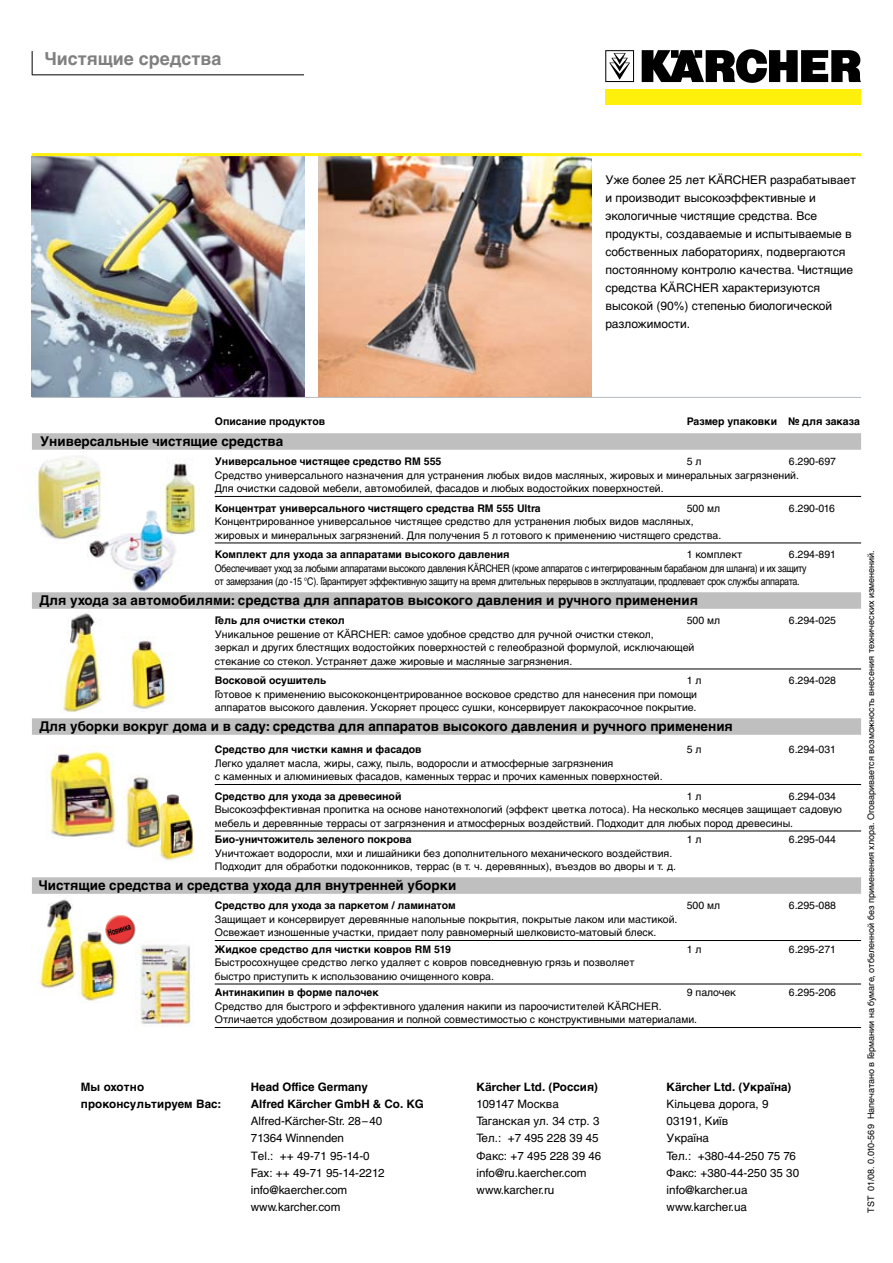
<style>
.page{position:relative;width:893px;height:1263px;background:#fff}
.page>*{position:absolute;margin:0;border:0;box-sizing:border-box;transform-origin:0 0}
.t1{font:700 18px "Helvetica Cyr";color:#808080}
.t2{font:700 13.5px "Helvetica Cyr";color:#000}
.t3{font:12px/18px "Helvetica Cyr Upright";color:#000}
.t4{font:11.7px/17.2px "Helvetica Cyr Upright";color:#000}
.t5{font:700 11.7px/17.2px "Helvetica Cyr";color:#000}
.t6{font:10.5px/13.5px "Helvetica Cyr Upright";color:#000}
.t7{font:700 10.5px "Helvetica Cyr";color:#000}
.t8{font:10.5px/13.5px "Helvetica Cyr Upright";letter-spacing:-.03em;color:#000}
.t9{font:9px "Helvetica Cyr Upright";color:#000}
.t10{font:700 9px "Helvetica Cyr";color:#000;scale:.62 1}
.s1{font-family:"Helvetica Neue LT"}
</style>
<div class="page">
<div style="left:32px;top:433px;width:829px;height:17px;background:#bfbfbf"></div>
<hr style="left:215px;top:496px;width:646px;height:1px;background:#000">
<hr style="left:215px;top:543px;width:646px;height:1px;background:#000">
<div style="left:32px;top:592px;width:829px;height:17px;background:#bfbfbf"></div>
<hr style="left:215px;top:669px;width:646px;height:1px;background:#000">
<div style="left:32px;top:718px;width:829px;height:17px;background:#bfbfbf"></div>
<hr style="left:215px;top:784px;width:646px;height:1px;background:#000">
<hr style="left:215px;top:831px;width:646px;height:1px;background:#000">
<div style="left:32px;top:877px;width:829px;height:17px;background:#bfbfbf"></div>
<hr style="left:215px;top:940px;width:646px;height:1px;background:#000">
<hr style="left:215px;top:984px;width:646px;height:1px;background:#000">
<hr style="left:215px;top:1027px;width:646px;height:1px;background:#000">
<img style="left:32px;top:156px;width:272px;height:241px">
<img style="left:319px;top:156px;width:272px;height:241px">
<hr style="left:32px;top:153px;width:829px;height:3px;background:#fff00c">
<hr style="left:32px;top:397px;width:829px;height:1px;background:#b9bcc1">
<svg style="left:32px;top:51px;width:1px;height:24px"></svg>
<hr style="left:32px;top:75px;width:272px;height:1px;background:#000">
<img style="left:130px;top:639px;width:43px;height:70px">
<img style="left:61px;top:611px;width:41px;height:102px">
<img style="left:39px;top:899px;width:38px;height:89px">
<img style="left:37px;top:456px;width:65px;height:84px">
<img style="left:160px;top:463px;width:37px;height:71px">
<img style="left:88px;top:533px;width:100px;height:59px">
<img style="left:48px;top:746px;width:68px;height:91px">
<img style="left:124px;top:775px;width:36px;height:73px">
<img style="left:152px;top:846px;width:43px;height:15px">
<img style="left:78px;top:930px;width:41px;height:71px">
<img style="left:135px;top:945px;width:56px;height:82px">
<div style="left:605px;top:90px;width:255px;height:15px;background:#fff00c"></div>
<svg style="left:605px;top:50px;width:29px;height:32px"></svg>
<svg style="left:642px;top:49px;width:219px;height:34px"></svg>
<img style="left:90px;top:510px;width:86px;height:79px">
<img style="left:160px;top:794px;width:33px;height:64px">
<img style="left:105px;top:914px;width:32px;height:33px;border-radius:50%">
<h1 class="t1" style="left:45px;top:49px;width:178px">Чистящие средства</h1>
<p class="t3" style="left:605px;top:171px;width:252px">Уже более 25 лет K<span class="s1">Ä</span>RCHER разрабатывает и производит высокоэффективные и экологичные чистящие средства. Все продукты, создаваемые и испытываемые в собственных лабораториях, подвергаются постоянному контролю качества. Чистящие средства K<span class="s1">Ä</span>RCHER характеризуются высокой (90%) степенью биологической разложимости.</p>
<p class="t7" style="left:215px;top:415px;width:112px">Описание продуктов</p>
<p class="t7" style="left:687px;top:415px;width:175px">Размер упаковки № для заказа</p>
<p class="t2" style="left:40px;top:433px;width:245px">Универсальные чистящие средства</p>
<p class="t7" style="left:215px;top:455px;width:228px">Универсальное чистящее средство RM 555</p>
<p class="t6" style="left:687px;top:455px;width:16px">5 л</p>
<p class="t6" style="left:215px;top:455px;width:623px;text-indent:574px">6.290-697<br>Средство универсального назначения для устранения любых видов масляных, жировых и минеральных загрязнений.<br>Для очистки садовой мебели, автомобилей, фасадов и любых водостойких поверхностей.</p>
<p class="t7" style="left:215px;top:502px;width:327px">Концентрат универсального чистящего средства RM 555 Ultra</p>
<p class="t6" style="left:687px;top:501px;width:35px">500 мл</p>
<p class="t6" style="left:789px;top:501px;width:48px">6.290-016</p>
<p class="t6" style="left:215px;top:515px;width:508px">Концентрированное универсальное чистящее средство для устранения любых видов масляных, жировых и минеральных загрязнений. Для получения 5 л готового к применению чистящего средства.</p>
<p class="t7" style="left:215px;top:548px;width:296px">Комплект для ухода за аппаратами высокого давления</p>
<p class="t6" style="left:687px;top:548px;width:57px">1 комплект</p>
<p class="t8" style="left:215px;top:548px;width:623px;text-indent:574px">6.294-891<br>Обеспечивает уход за любыми аппаратами высокого давления K<span class="s1">Ä</span>RCHER (кроме аппаратов с интегрированным барабаном для шланга) и их защиту<br>от замерзания (до -15 °C). Гарантирует эффективную защиту на время длительных перерывов в эксплуатации, продлевает срок службы аппарата.</p>
<p class="t2" style="left:39px;top:592px;width:660px">Для ухода за автомобилями: средства для аппаратов высокого давления и ручного применения</p>
<p class="t7" style="left:215px;top:614px;width:131px">Гель для очистки стекол</p>
<p class="t6" style="left:687px;top:614px;width:35px">500 мл</p>
<p class="t6" style="left:789px;top:614px;width:49px">6.294-025</p>
<p class="t6" style="left:215px;top:627px;width:481px">Уникальное решение от K<span class="s1">Ä</span>RCHER: самое удобное средство для ручной очистки стекол,<br>зеркал и других блестящих водостойких поверхностей с гелеобразной формулой, исключающей стекание со стекол. Устраняет даже жировые и масляные загрязнения.</p>
<p class="t7" style="left:215px;top:674px;width:113px">Восковой осушитель</p>
<p class="t6" style="left:687px;top:674px;width:16px">1 л</p>
<p class="t6" style="left:789px;top:674px;width:49px">6.294-028</p>
<p class="t6" style="left:215px;top:687px;width:484px">Готовое к применению высококонцентрированное восковое средство для нанесения при помощи аппаратов высокого давления. Ускоряет процесс сушки, консервирует лакокрасочное покрытие.</p>
<p class="t2" style="left:39px;top:718px;width:695px">Для уборки вокруг дома и в саду: средства для аппаратов высокого давления и ручного применения</p>
<p class="t7" style="left:215px;top:743px;width:208px">Средство для чистки камня и фасадов</p>
<p class="t6" style="left:687px;top:743px;width:16px">5 л</p>
<p class="t6" style="left:789px;top:743px;width:49px">6.294-03 1</p>
<p class="t6" style="left:215px;top:756px;width:449px">Легко удаляет масла, жиры, сажу, пыль, водоросли и атмосферные загрязнения<br>с каменных и алюминиевых фасадов, каменных террас и прочих каменных поверхностей.</p>
<p class="t7" style="left:215px;top:790px;width:188px">Средство для ухода за древесиной</p>
<p class="t6" style="left:687px;top:789px;width:16px">1 л</p>
<p class="t9" style="left:866px;top:1212px;width:663px;rotate:-90deg">TST 01/08. 0.010-569 Напечатано в Германии на бумаге, отбеленной без применения хлора. Оговаривается возможность внесения технических изменений.</p>
<p class="t6" style="left:215px;top:789px;width:628px;text-indent:574px">6.294-034<br>Высокоэффективная пропитка на основе нанотехнологий (эффект цветка лотоса). На несколько месяцев защищает садовую мебель и деревянные террасы от загрязнения и атмосферных воздействий. Подходит для любых пород древесины.</p>
<p class="t7" style="left:215px;top:833px;width:198px">Био-уничтожитель зеленого покрова</p>
<p class="t6" style="left:687px;top:833px;width:16px">1 л</p>
<p class="t6" style="left:789px;top:833px;width:49px">6.295-044</p>
<p class="t6" style="left:215px;top:846px;width:463px">Уничтожает водоросли, мхи и лишайники без дополнительного механического воздействия.<br>Подходит для обработки подоконников, террас (в т. ч. деревянных), въездов во дворы и т. д.</p>
<p class="t2" style="left:39px;top:877px;width:419px">Чистящие средства и средства ухода для внутренней уборки</p>
<p class="t7" style="left:215px;top:899px;width:242px">Средство для ухода за паркетом / ламинатом</p>
<p class="t6" style="left:687px;top:899px;width:35px">500 мл</p>
<p class="t6" style="left:789px;top:899px;width:49px">6.295-088</p>
<p class="t6" style="left:215px;top:912px;width:464px">Защищает и консервирует деревянные напольные покрытия, покрытые лаком или мастикой.<br>Освежает изношенные участки, придает полу равномерный шелковисто-матовый блеск.</p>
<p class="t7" style="left:215px;top:943px;width:238px">Жидкое средство для чистки ковров RM 519</p>
<p class="t6" style="left:687px;top:942px;width:16px">1 л</p>
<p class="t6" style="left:789px;top:942px;width:49px">6.295-271</p>
<p class="t6" style="left:215px;top:956px;width:421px">Быстросохнущее средство легко удаляет с ковров повседневную грязь и позволяет быстро приступить к использованию очищенного ковра.</p>
<p class="t7" style="left:215px;top:986px;width:165px">Антинакипин в форме палочек</p>
<p class="t6" style="left:687px;top:986px;width:51px">9 палочек</p>
<p class="t6" style="left:789px;top:986px;width:49px">6.295-206</p>
<p class="t6" style="left:215px;top:999px;width:484px">Средство для быстрого и эффективного удаления накипи из пароочистителей K<span class="s1">Ä</span>RCHER.<br>Отличается удобством дозирования и полной совместимостью с конструктивными материалами.</p>
<p class="t10" style="left:107px;top:928px;width:39px;rotate:-15deg">Новинка</p>
<p class="t5" style="left:81px;top:1078px;width:142px">Мы охотно проконсультируем Вас:</p>
<p class="t5" style="left:251px;top:1078px;width:175px">Head Office Germany<br>Alfred <span class="s1">Kärcher</span> GmbH &amp; Co. KG</p>
<p class="t4" style="left:251px;top:1112px;width:133px">Alfred-K<span class="s1">ä</span>rcher-Str. 28–40<br>71364 Winnenden<br>Тel.: ++ 49-71 95-14-0<br>Fax: ++ 49-71 95-14-22 12 info@kaercher.com www.karcher.com</p>
<p class="t5" style="left:667px;top:1078px;width:126px"><span class="s1">Kärcher</span> Ltd. (Україна)</p>
<p class="t4" style="left:667px;top:1095px;width:134px">Кільцева дорога, 9<br>03 191, Київ<br>Україна<br>Тел.: +380-44-250 75 76<br>Факс: +380-44-250 35 30 info@karcher.ua www.karcher.ua</p>
<p class="t5" style="left:477px;top:1078px;width:123px"><span class="s1">Kärcher</span> Ltd. (Россия)</p>
<p class="t4" style="left:477px;top:1095px;width:126px">109147 Москва<br>Таганская ул. 34 стр. 3<br>Тел.: +7 495 228 39 45<br>Факс: +7 495 228 39 46 info@ru.kaercher.com www.karcher.ru</p>
</div>
